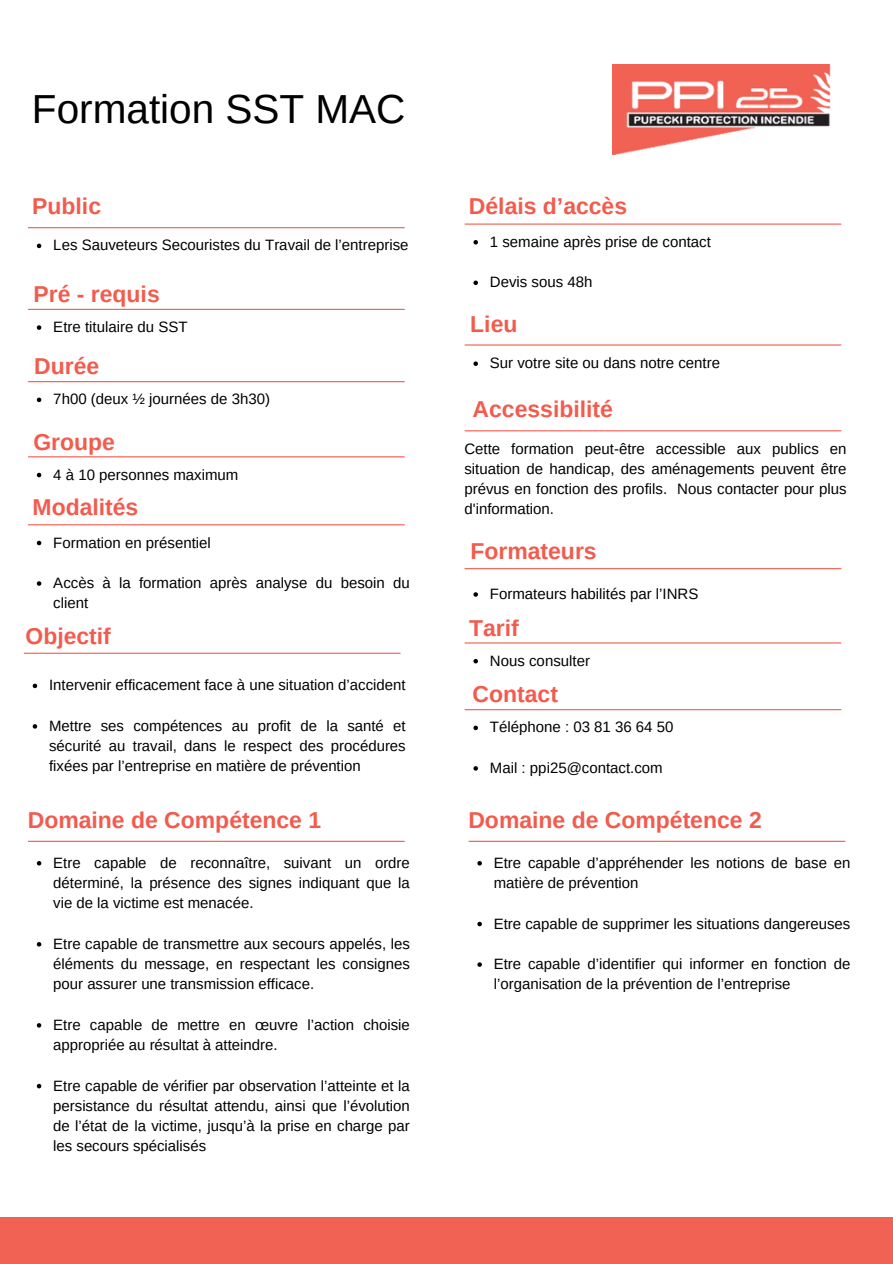
<style>
.page{position:relative;width:893px;height:1264px;background:#fff}
.page>*{position:absolute;margin:0;border:0;box-sizing:border-box;transform-origin:0 0}
.t1{font:40.5px "Arimo";color:#000}
.t2{font:700 22.95px "Arimo";color:#f25b4d}
.t3{font:15px/20.2px "Arimo";color:#000;text-align:justify}
</style>
<div class="page">
<div style="left:0;top:1216px;width:892px;height:47px;background:#f16255"></div>
<img style="left:612px;top:64px;width:218px;height:90px">
<hr style="left:465px;top:223px;width:375px;height:2px;background:#f25b4d">
<svg style="left:473px;top:240px;width:5px;height:4px"></svg>
<svg style="left:473px;top:280px;width:5px;height:5px"></svg>
<hr style="left:465px;top:344px;width:375px;height:1px;background:#f25b4d">
<svg style="left:473px;top:361px;width:5px;height:5px"></svg>
<hr style="left:28px;top:840px;width:376px;height:1px;background:#f25b4d">
<svg style="left:37px;top:861px;width:4px;height:4px"></svg>
<svg style="left:37px;top:942px;width:4px;height:4px"></svg>
<svg style="left:37px;top:1023px;width:4px;height:4px"></svg>
<svg style="left:37px;top:1083px;width:4px;height:5px"></svg>
<hr style="left:469px;top:840px;width:375px;height:1px;background:#f25b4d">
<svg style="left:477px;top:861px;width:5px;height:4px"></svg>
<svg style="left:477px;top:921px;width:5px;height:5px"></svg>
<svg style="left:477px;top:962px;width:5px;height:4px"></svg>
<hr style="left:28px;top:227px;width:376px;height:1px;background:#f25b4d">
<svg style="left:37px;top:244px;width:4px;height:4px"></svg>
<hr style="left:28px;top:309px;width:376px;height:1px;background:#f25b4d">
<svg style="left:37px;top:325px;width:4px;height:5px"></svg>
<hr style="left:28px;top:381px;width:376px;height:1px;background:#f25b4d">
<svg style="left:37px;top:397px;width:4px;height:5px"></svg>
<hr style="left:28px;top:456px;width:376px;height:1px;background:#f25b4d">
<svg style="left:37px;top:473px;width:4px;height:4px"></svg>
<hr style="left:465px;top:430px;width:375px;height:1px;background:#f25b4d">
<hr style="left:465px;top:642px;width:375px;height:1px;background:#f25b4d">
<svg style="left:473px;top:659px;width:5px;height:4px"></svg>
<hr style="left:465px;top:709px;width:375px;height:1px;background:#f25b4d">
<svg style="left:473px;top:725px;width:5px;height:5px"></svg>
<svg style="left:473px;top:766px;width:5px;height:4px"></svg>
<hr style="left:24px;top:652px;width:376px;height:2px;background:#f25b4d">
<svg style="left:33px;top:683px;width:4px;height:5px"></svg>
<svg style="left:33px;top:724px;width:4px;height:4px"></svg>
<hr style="left:28px;top:524px;width:376px;height:1px;background:#f25b4d">
<svg style="left:37px;top:540px;width:4px;height:5px"></svg>
<svg style="left:37px;top:581px;width:4px;height:4px"></svg>
<hr style="left:465px;top:568px;width:375px;height:1px;background:#f25b4d">
<svg style="left:473px;top:592px;width:5px;height:4px"></svg>
<p class="t1" style="left:32px;top:86px;width:375px">Formation SST MAC</p>
<p class="t2" style="left:32px;top:193px;width:70px">Public</p>
<p class="t3" style="left:53px;top:235px;width:357px">Les Sauveteurs Secouristes du Travail de l’entreprise</p>
<p class="t2" style="left:33px;top:281px;width:128px">Pré - requis</p>
<p class="t3" style="left:53px;top:317px;width:136px">Etre titulaire du SST</p>
<p class="t2" style="left:34px;top:353px;width:67px">Durée</p>
<p class="t3" style="left:53px;top:389px;width:218px">7h00 (deux ½ journées de 3h30)</p>
<p class="t2" style="left:33px;top:429px;width:83px">Groupe</p>
<p class="t3" style="left:53px;top:464px;width:187px">4 à 10 personnes maximum</p>
<p class="t2" style="left:33px;top:494px;width:107px">Modalités</p>
<p class="t3" style="left:53px;top:532px;width:159px">Formation en présentiel</p>
<p class="t3" style="left:53px;top:572px;width:358px">Accès à la formation après analyse du besoin du client</p>
<p class="t2" style="left:26px;top:623px;width:87px">Objectif</p>
<p class="t3" style="left:49px;top:675px;width:358px">Intervenir efficacement face à une situation d’accident</p>
<p class="t3" style="left:49px;top:715px;width:358px">Mettre ses compétences au profit de la santé et sécurité au travail, dans le respect des procédures fixées par l’entreprise en matière de prévention</p>
<p class="t2" style="left:28px;top:807px;width:295px">Domaine de Compétence 1</p>
<p class="t3" style="left:53px;top:852px;width:358px">Etre capable de reconnaître, suivant un ordre déterminé, la présence des signes indiquant que la vie de la victime est menacée.</p>
<p class="t3" style="left:53px;top:933px;width:358px">Etre capable de transmettre aux secours appelés, les éléments du message, en respectant les consignes pour assurer une transmission efficace.</p>
<p class="t3" style="left:53px;top:1014px;width:358px">Etre capable de mettre en œuvre l’action choisie appropriée au résultat à atteindre.</p>
<p class="t3" style="left:53px;top:1075px;width:358px">Etre capable de vérifier par observation l’atteinte et la persistance du résultat attendu, ainsi que l’évolution de l’état de la victime, jusqu’à la prise en charge par les secours spécialisés</p>
<p class="t2" style="left:469px;top:193px;width:160px">Délais d’accès</p>
<p class="t3" style="left:490px;top:231px;width:222px">1 semaine après prise de contact</p>
<p class="t3" style="left:490px;top:272px;width:104px">Devis sous 48h</p>
<p class="t2" style="left:470px;top:311px;width:49px">Lieu</p>
<p class="t3" style="left:490px;top:353px;width:232px">Sur votre site ou dans notre centre</p>
<p class="t2" style="left:472px;top:396px;width:142px">Accessibilité</p>
<p class="t3" style="left:464px;top:438px;width:383px">Cette formation peut-être accessible aux publics en situation de handicap, des aménagements peuvent être prévus en fonction des profils. Nous contacter pour plus d'information.</p>
<p class="t2" style="left:470px;top:538px;width:128px">Formateurs</p>
<p class="t3" style="left:490px;top:583px;width:210px">Formateurs habilités par l’INRS</p>
<p class="t2" style="left:469px;top:615px;width:51px">Tarif</p>
<p class="t3" style="left:490px;top:650px;width:102px">Nous consulter</p>
<p class="t2" style="left:472px;top:681px;width:87px">Contact</p>
<p class="t3" style="left:490px;top:717px;width:185px">Téléphone : 03 81 36 64 50</p>
<p class="t3" style="left:490px;top:757px;width:174px">Mail : ppi25@contact.com</p>
<p class="t2" style="left:468px;top:807px;width:295px">Domaine de Compétence 2</p>
<p class="t3" style="left:494px;top:852px;width:358px">Etre capable d’appréhender les notions de base en matière de prévention</p>
<p class="t3" style="left:494px;top:913px;width:358px">Etre capable de supprimer les situations dangereuses</p>
<p class="t3" style="left:494px;top:953px;width:358px">Etre capable d’identifier qui informer en fonction de l’organisation de la prévention de l’entreprise</p>
</div>
